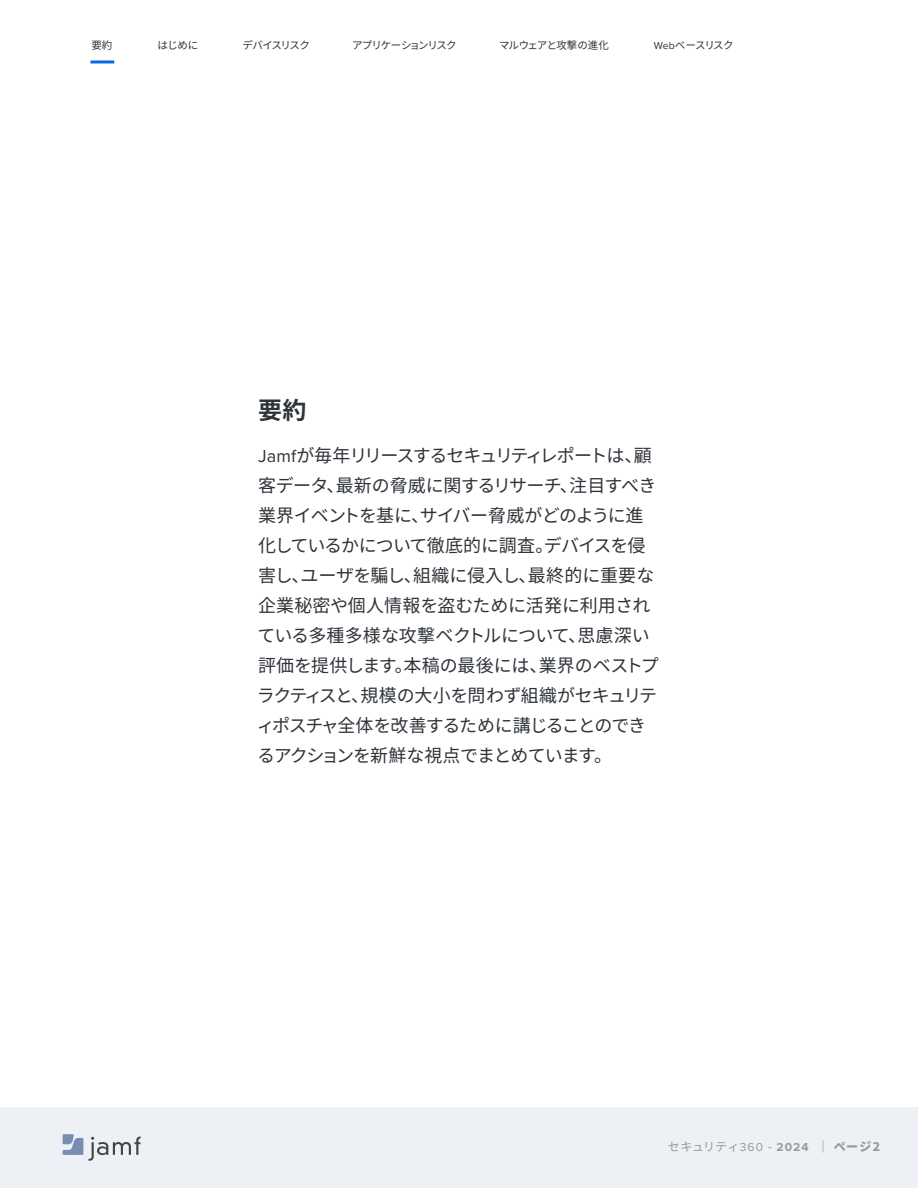
<style>
.page{position:relative;width:918px;height:1188px;background:#fff}
.page>*{position:absolute;margin:0;border:0;box-sizing:border-box;transform-origin:0 0}
.H3_Section_header-US{font:700 24px "Noto Sans CJ Kjp";color:#2f343a}
.t1{font:18px/30px "Noto Sans CJ Kjp";letter-spacing:-.04em;color:#2f343a}
.t2{font:12px "Noto Sans CJ Kjp";letter-spacing:.005em;color:#979a9d}
.t3{font:10.5px "Noto Sans CJ Kjp";letter-spacing:-.07em;color:#2f343a}
.t4{font:10.5px "Noto Sans CJ Kjp";letter-spacing:-.1em;color:#2f343a}
.t5{font:10.5px "Noto Sans CJ Kjp";letter-spacing:-.09em;color:#2f343a}
.s1{font-family:"Proxima Nova"}
.s2{font-family:"Proxima Nova";font-weight:700}
.s3{font-weight:900}
</style>
<div class="page">
<div style="left:0;top:1107px;width:918px;height:81px;background:#edf0f5"></div>
<svg style="left:89px;top:1136px;width:52px;height:25px"></svg>
<svg style="left:63px;top:1134px;width:20px;height:21px"></svg>
<hr style="left:90px;top:60px;width:24px;height:3px;background:#056ae6">
<p class="t3" style="left:91px;top:40px;width:23px">要約</p>
<p class="t3" style="left:158px;top:40px;width:42px">はじめに</p>
<p class="t5" style="left:243px;top:40px;width:69px">デバイスリスク</p>
<p class="t4" style="left:352px;top:40px;width:106px">アプリケーションリスク</p>
<p class="t3" style="left:499px;top:40px;width:111px">マルウェアと攻撃の進化</p>
<p class="t3" style="left:654px;top:40px;width:81px"><span class="s1">Web</span>ベースリスク</p>
<h3 class="H3_Section_header-US" style="left:258px;top:396px;width:50px">要約</h3>
<p class="t1" style="left:257px;top:441px;width:404px"><span class="s1">Jamf</span>が毎年リリースするセキュリティレポートは、顧客データ、最新の脅威に関するリサーチ、注目すべき業界イベントを基に、サイバー脅威がどのように進化しているかについて徹底的に調査。デバイスを侵害し、ユーザを騙し、組織に侵入し、最終的に重要な企業秘密や個人情報を盗むために活発に利用されている多種多様な攻撃ベクトルについて、思慮深い評価を提供します。本稿の最後には、業界のベストプラクティスと、規模の大小を問わず組織がセキュリティポスチャ全体を改善するために講じることのできるアクションを新鮮な視点でまとめています。</p>
<p class="t2" style="left:668px;top:1140px;width:214px">セキュリティ<span class="s1">360</span> - <span class="s2">2024</span> <span class="s3">｜ ページ2</span></p>
</div>
